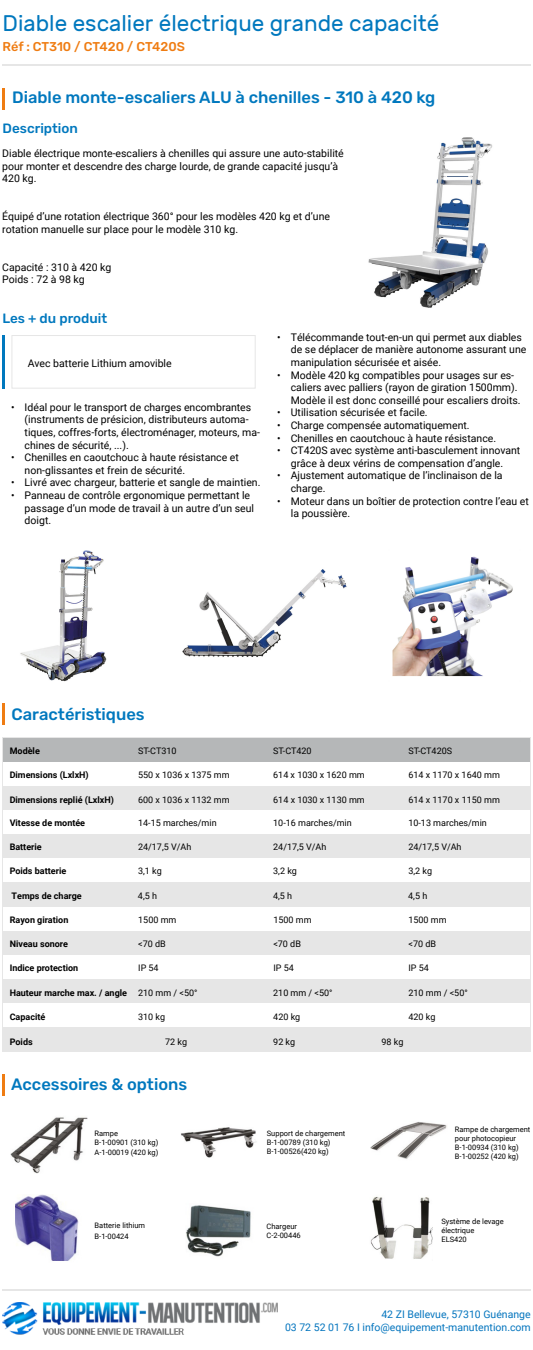
<style>
.page{position:relative;width:533px;height:1350px;background:#fff}
.page>*{position:absolute;margin:0;border:0;box-sizing:border-box;transform-origin:0 0}
.t1{font:22.5px "Rubik";color:#0078be}
.t2{font:500 16.5px "Rubik";color:#0078be}
.t3{font:500 13.5px "Rubik";color:#0078be}
.t4{font:500 12.75px "Rubik";color:#ef7c12}
.t5{font:10.5px/12.6px "Roboto";color:#000}
.t6{font:10.5px "Roboto";color:#0475be}
.t7{font:9px "Roboto";color:#000}
.t8{font:700 9px "Roboto";color:#000}
.t9{font:7.5px/10.8px "Roboto";color:#000}
.s1{font-weight:400}
</style>
<div class="page">
<hr style="left:2px;top:1289px;width:528px;height:2px;background:#e6e6e6">
<img style="left:2px;top:1302px;width:276px;height:33px">
<hr style="left:2px;top:88px;width:3px;height:22px;background:#ef7c12">
<hr style="left:2px;top:335px;width:3px;height:53px;background:#0078be">
<div style="left:12px;top:335px;width:243px;height:54px;border:1px solid #e6e6e6"></div>
<hr style="left:2px;top:65px;width:529px;height:1px;background:#e6e6e6">
<hr style="left:2px;top:703px;width:3px;height:22px;background:#ef7c12">
<div style="left:3px;top:738px;width:526px;height:24px;background:#b5b7b8"></div>
<div style="left:3px;top:786px;width:526px;height:24px;background:#e6e6e6"></div>
<div style="left:3px;top:834px;width:526px;height:24px;background:#e6e6e6"></div>
<div style="left:3px;top:882px;width:526px;height:24px;background:#e6e6e6"></div>
<div style="left:3px;top:931px;width:527px;height:24px;background:#e6e6e6"></div>
<div style="left:3px;top:979px;width:526px;height:24px;background:#e6e6e6"></div>
<div style="left:3px;top:1028px;width:527px;height:24px;background:#e6e6e6"></div>
<hr style="left:2px;top:1074px;width:3px;height:22px;background:#ef7c12">
<img style="left:368px;top:137px;width:125px;height:171px">
<img style="left:20px;top:550px;width:87px;height:132px">
<img style="left:182px;top:569px;width:165px;height:88px">
<img style="left:392px;top:556px;width:121px;height:121px">
<img style="left:10px;top:1117px;width:78px;height:57px">
<img style="left:181px;top:1127px;width:76px;height:31px">
<img style="left:370px;top:1122px;width:77px;height:37px">
<img style="left:15px;top:1195px;width:64px;height:66px">
<img style="left:186px;top:1205px;width:65px;height:52px">
<img style="left:370px;top:1197px;width:62px;height:62px">
<p class="t1" style="left:3px;top:11px;width:438px">Diable escalier électrique grande capacité</p>
<p class="t4" style="left:3px;top:40px;width:184px">Réf : CT310 / CT420 / CT420S</p>
<p class="t2" style="left:12px;top:88px;width:424px">Diable monte-escaliers ALU à chenilles - 310 à 420 kg</p>
<p class="t3" style="left:3px;top:121px;width:77px">Description</p>
<p class="t5" style="left:2px;top:147px;width:343px">Diable électrique monte-escaliers à chenilles qui assure une auto-stabilité pour monter et descendre des charge lourde, de grande capacité jusqu’à<br>420 kg.</p>
<p class="t5" style="left:2px;top:210px;width:329px">Équipé d’une rotation électrique 360° pour les modèles 420 kg et d’une rotation manuelle sur place pour le modèle 310 kg.</p>
<p class="t5" style="left:2px;top:260px;width:111px">Capacité : 310 à 420 kg</p>
<p class="t5" style="left:2px;top:273px;width:84px">Poids : 72 à 98 kg</p>
<p class="t3" style="left:2px;top:311px;width:106px">Les + du produit</p>
<p class="t5" style="left:28px;top:357px;width:145px">Avec batterie Lithium amovible</p>
<p class="t5" style="left:291px;top:330px;width:237px;text-indent:-14px">• Télécommande tout-en-un qui permet aux diables de se déplacer de manière autonome assurant une manipulation sécurisée et aisée.</p>
<p class="t5" style="left:291px;top:368px;width:231px;text-indent:-14px">• Modèle 420 kg compatibles pour usages sur es&shy;caliers avec palliers (rayon de giration 1500mm).<br>Modèle il est donc conseillé pour escaliers droits.</p>
<p class="t5" style="left:277px;top:406px;width:152px">• Utilisation sécurisée et facile.</p>
<p class="t5" style="left:277px;top:418px;width:194px">• Charge compensée automatiquement.</p>
<p class="t5" style="left:277px;top:431px;width:220px">• Chenilles en caoutchouc à haute résistance.</p>
<p class="t5" style="left:277px;top:444px;width:244px;text-align:center">• CT420S avec système anti-basculement innovant grâce à deux vérins de compensation d’angle.</p>
<p class="t5" style="left:291px;top:469px;width:213px;text-indent:-14px">• Ajustement automatique de l’inclinaison de la charge.</p>
<p class="t5" style="left:291px;top:494px;width:239px;text-indent:-14px">• Moteur dans un boîtier de protection contre l’eau et la poussière.</p>
<p class="t5" style="left:25px;top:400px;width:237px;text-indent:-14px">• Idéal pour le transport de charges encombrantes (instruments de présicion, distributeurs automa&shy;tiques, coffres-forts, électroménager, moteurs, ma&shy;chines de sécurité, ...).</p>
<p class="t5" style="left:25px;top:451px;width:216px;text-indent:-14px">• Chenilles en caoutchouc à haute résistance et non-glissantes et frein de sécurité.</p>
<p class="t5" style="left:11px;top:476px;width:251px">• Livré avec chargeur, batterie et sangle de maintien.</p>
<p class="t5" style="left:25px;top:489px;width:231px;text-indent:-14px">• Panneau de contrôle ergonomique permettant le passage d’un mode de travail à un autre d’un seul doigt.</p>
<p class="t2" style="left:12px;top:705px;width:134px">Caractéristiques</p>
<p class="t8" style="left:10px;top:745px;width:32px">Modèle</p>
<p class="t7" style="left:138px;top:745px;width:40px">ST-CT310</p>
<p class="t7" style="left:273px;top:745px;width:40px">ST-CT420</p>
<p class="t7" style="left:408px;top:745px;width:45px">ST-CT420S</p>
<p class="t8" style="left:10px;top:769px;width:81px">Dimensions (LxlxH)</p>
<p class="t7" style="left:138px;top:769px;width:93px">550 x 1036 x 1375 mm</p>
<p class="t7" style="left:273px;top:769px;width:93px">614 x 1030 x 1620 mm</p>
<p class="t7" style="left:408px;top:769px;width:93px">614 x 1170 x 1640 mm</p>
<p class="t8" style="left:10px;top:817px;width:77px">Vitesse de montée</p>
<p class="t7" style="left:138px;top:817px;width:80px">14-15 marches/min</p>
<p class="t7" style="left:273px;top:817px;width:80px">10-16 marches/min</p>
<p class="t7" style="left:408px;top:817px;width:80px">10-13 marches/min</p>
<p class="t8" style="left:10px;top:793px;width:106px">Dimensions replié (LxlxH)</p>
<p class="t7" style="left:138px;top:793px;width:93px">600 x 1036 x 1132 mm</p>
<p class="t7" style="left:273px;top:793px;width:93px">614 x 1030 x 1130 mm</p>
<p class="t7" style="left:408px;top:793px;width:93px">614 x 1170 x 1150 mm</p>
<p class="t8" style="left:10px;top:841px;width:34px">Batterie</p>
<p class="t7" style="left:138px;top:841px;width:55px">24/17,5 V/Ah</p>
<p class="t7" style="left:273px;top:841px;width:55px">24/17,5 V/Ah</p>
<p class="t7" style="left:408px;top:841px;width:55px">24/17,5 V/Ah</p>
<p class="t8" style="left:10px;top:865px;width:58px">Poids batterie</p>
<p class="t7" style="left:138px;top:865px;width:25px">3,1 kg</p>
<p class="t7" style="left:273px;top:865px;width:25px">3,2 kg</p>
<p class="t7" style="left:408px;top:865px;width:25px">3,2 kg</p>
<p class="t8" style="left:12px;top:889px;width:72px">Temps de charge</p>
<p class="t7" style="left:138px;top:889px;width:21px">4,5 h</p>
<p class="t7" style="left:273px;top:889px;width:21px">4,5 h</p>
<p class="t7" style="left:408px;top:889px;width:21px">4,5 h</p>
<p class="t8" style="left:10px;top:914px;width:60px">Rayon giration</p>
<p class="t7" style="left:138px;top:914px;width:40px">1500 mm</p>
<p class="t7" style="left:273px;top:914px;width:40px">1500 mm</p>
<p class="t7" style="left:408px;top:914px;width:40px">1500 mm</p>
<p class="t8" style="left:10px;top:938px;width:60px">Niveau sonore</p>
<p class="t7" style="left:138px;top:938px;width:29px">&lt;70 dB</p>
<p class="t7" style="left:273px;top:938px;width:29px">&lt;70 dB</p>
<p class="t7" style="left:408px;top:938px;width:29px">&lt;70 dB</p>
<p class="t8" style="left:10px;top:962px;width:70px">Indice protection</p>
<p class="t7" style="left:138px;top:962px;width:22px">IP 54</p>
<p class="t7" style="left:273px;top:962px;width:22px">IP 54</p>
<p class="t7" style="left:408px;top:962px;width:22px">IP 54</p>
<p class="t8" style="left:10px;top:986px;width:189px">Hauteur marche max. / angle <span class="s1">210 mm / &lt;50°</span></p>
<p class="t7" style="left:273px;top:986px;width:61px">210 mm / &lt;50°</p>
<p class="t7" style="left:408px;top:986px;width:61px">210 mm / &lt;50°</p>
<p class="t8" style="left:10px;top:1010px;width:37px">Capacité</p>
<p class="t7" style="left:138px;top:1010px;width:29px">310 kg</p>
<p class="t7" style="left:273px;top:1010px;width:29px">420 kg</p>
<p class="t7" style="left:408px;top:1010px;width:29px">420 kg</p>
<p class="t8" style="left:10px;top:1035px;width:24px">Poids</p>
<p class="t7" style="left:165px;top:1035px;width:23px">72 kg</p>
<p class="t7" style="left:273px;top:1035px;width:23px">92 kg</p>
<p class="t7" style="left:381px;top:1035px;width:23px">98 kg</p>
<p class="t2" style="left:11px;top:1075px;width:177px">Accessoires &amp; options</p>
<p class="t9" style="left:94px;top:1127px;width:25px">Rampe</p>
<p class="t9" style="left:94px;top:1136px;width:65px">B-1-00901 (310 kg)</p>
<p class="t9" style="left:94px;top:1147px;width:65px">A-1-00019 (420 kg)</p>
<p class="t9" style="left:454px;top:1124px;width:77px">Rampe de chargement</p>
<p class="t9" style="left:454px;top:1133px;width:63px">pour photocopieur</p>
<p class="t9" style="left:454px;top:1142px;width:65px">B-1-00934 (310 kg)</p>
<p class="t9" style="left:454px;top:1151px;width:65px">B-1-00252 (420 kg)</p>
<p class="t9" style="left:267px;top:1128px;width:80px">Support de chargement</p>
<p class="t9" style="left:267px;top:1137px;width:65px">B-1-00789 (310 kg)</p>
<p class="t9" style="left:267px;top:1146px;width:63px">B-1-00526(420 kg)</p>
<p class="t9" style="left:94px;top:1219px;width:52px">Batterie lithium<br>B-1-00424</p>
<p class="t9" style="left:266px;top:1220px;width:32px">Chargeur</p>
<p class="t9" style="left:266px;top:1229px;width:36px">C-2-00446</p>
<p class="t9" style="left:441px;top:1216px;width:64px">Système de levage</p>
<p class="t9" style="left:441px;top:1225px;width:34px">électrique</p>
<p class="t9" style="left:441px;top:1234px;width:27px">ELS420</p>
<p class="t6" style="left:381px;top:1307px;width:151px">42 ZI Bellevue, 57310 Guénange</p>
<p class="t6" style="left:285px;top:1320px;width:247px">03 72 52 01 76 I info@equipement-manutention.com</p>
</div>
